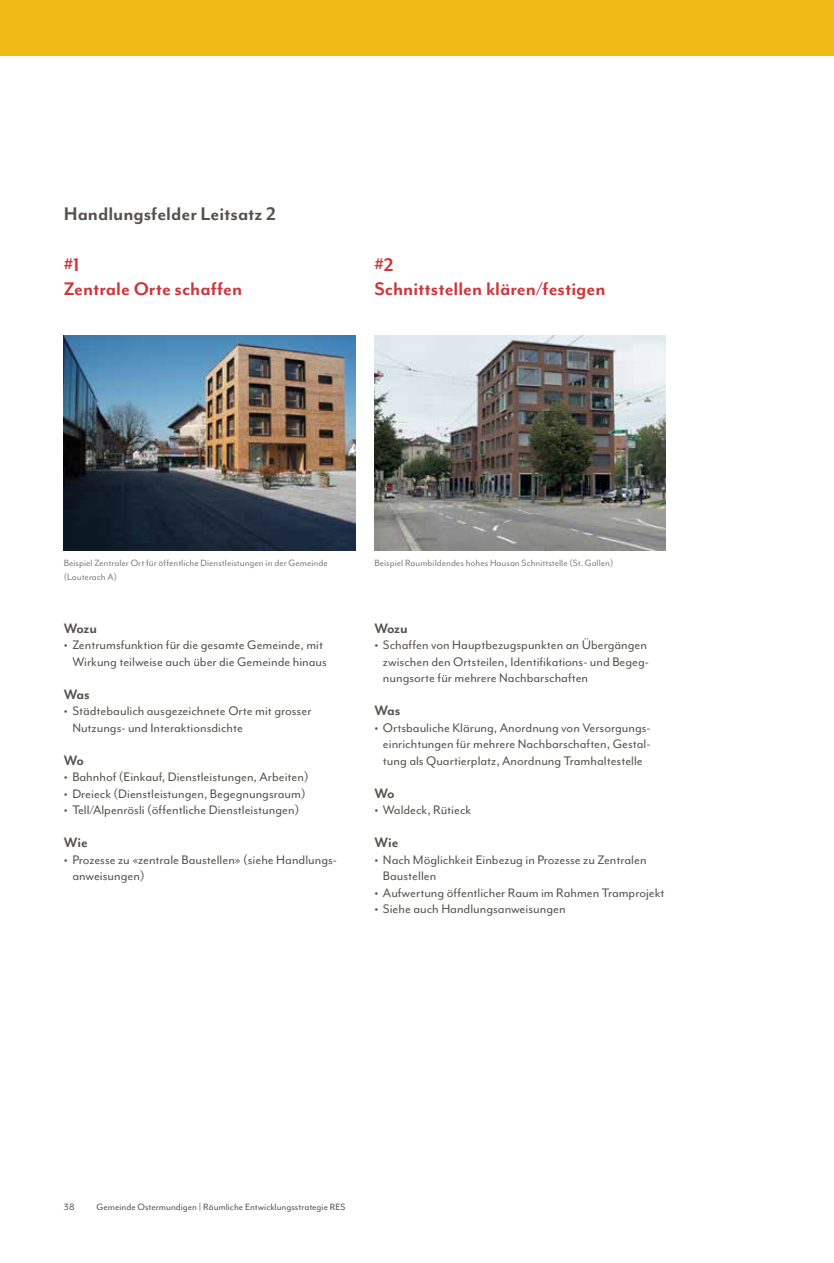
<style>
.page{position:relative;width:834px;height:1263px;background:#fff}
.page>*{position:absolute;margin:0;border:0;box-sizing:border-box;transform-origin:0 0}
.t1{font:700 21px/23.7px "Mr Eaves Mod OT";color:#ce363b}
.t2{font:700 21px "Mr Eaves Mod OT";color:#55524e}
.t3{font:700 15.75px "Mr Eaves Mod OT";letter-spacing:-.01em;color:#55524e}
.t4{font:14.25px/16.5px "Mr Eaves Mod OT";color:#55524e}
.t5{font:10.5px/13.5px "Mr Eaves Mod OT";color:#7f7c7a}
.t6{font:10.5px "Mr Eaves Mod OT";color:#55524e}
.s1{font-weight:700}
</style>
<div class="page">
<div style="left:0;top:0;width:833px;height:55px;background:#efb916"></div>
<img style="left:64px;top:336px;width:291px;height:214px">
<img style="left:374px;top:336px;width:291px;height:214px">
<h1 class="t2" style="left:64px;top:202px;width:214px">Handlungsfelder Leitsatz 2</h1>
<h1 class="t1" style="left:64px;top:253px;width:180px">#1<br>Zentrale Orte schaffen</h1>
<h1 class="t1" style="left:374px;top:253px;width:233px">#2<br>Schnittstellen klären/festigen</h1>
<p class="t5" style="left:64px;top:557px;width:265px">Beispiel Zentraler Ort für öffentliche Dienstleistungen in der Gemeinde (Lauterach A)</p>
<p class="t5" style="left:374px;top:557px;width:240px">Beispiel Raumbildendes hohes Hausan Schnittstelle (St.Gallen)</p>
<p class="t3" style="left:64px;top:619px;width:35px">Wozu</p>
<p class="t4" style="left:64px;top:637px;width:265px;text-align:center"><span class="s1">•</span> Zentrumsfunktion für die gesamte Gemeinde, mit<br>Wirkung teilweise auch über die Gemeinde hinaus</p>
<p class="t3" style="left:64px;top:685px;width:27px">Was</p>
<p class="t4" style="left:72px;top:703px;width:240px;text-indent:-9px"><span class="s1">•</span> Städtebaulich ausgezeichnete Orte mit grosser<br>Nutzungs- und Interaktionsdichte</p>
<p class="t3" style="left:64px;top:751px;width:22px">Wo</p>
<p class="t4" style="left:64px;top:769px;width:246px"><span class="s1">•</span> Bahnhof (Einkauf, Dienstleistungen, Arbeiten)</p>
<p class="t4" style="left:64px;top:785px;width:243px"><span class="s1">•</span> Dreieck (Dienstleistungen, Begegnungsraum)</p>
<p class="t4" style="left:64px;top:802px;width:237px"><span class="s1">•</span> Tell/Alpenrösli (öffentliche Dienstleistungen)</p>
<p class="t3" style="left:64px;top:834px;width:26px">Wie</p>
<p class="t4" style="left:72px;top:851px;width:265px;text-indent:-9px"><span class="s1">•</span> Prozesse zu «zentrale Baustellen» (siehe Handlungs&shy;anweisungen)</p>
<p class="t3" style="left:374px;top:619px;width:35px">Wozu</p>
<p class="t4" style="left:383px;top:637px;width:267px;text-indent:-9px"><span class="s1">•</span> Schaffen von Hauptbezugspunkten an Übergängen zwischen den Ortsteilen, Identifikations- und Begeg&shy;nungsorte für mehrere Nachbarschaften</p>
<p class="t3" style="left:374px;top:702px;width:27px">Was</p>
<p class="t4" style="left:374px;top:719px;width:277px;text-align:center"><span class="s1">•</span> Ortsbauliche Klärung, Anordnung von Versorgungs&shy;einrichtungen für mehrere Nachbarschaften, Gestal&shy;tung als Quartierplatz, Anordnung Tramhaltestelle</p>
<p class="t3" style="left:374px;top:784px;width:22px">Wo</p>
<p class="t4" style="left:374px;top:802px;width:98px"><span class="s1">•</span> Waldeck, Rütieck</p>
<p class="t3" style="left:374px;top:834px;width:26px">Wie</p>
<p class="t4" style="left:383px;top:851px;width:265px;text-indent:-9px"><span class="s1">•</span> Nach Möglichkeit Einbezug in Prozesse zu Zentralen<br>Baustellen</p>
<p class="t4" style="left:374px;top:884px;width:291px"><span class="s1">•</span> Aufwertung öffentlicher Raum im Rahmen Tramprojekt</p>
<p class="t4" style="left:374px;top:901px;width:193px"><span class="s1">•</span> Siehe auch Handlungsanweisungen</p>
<p class="t6" style="left:64px;top:1201px;width:12px">38</p>
<p class="t6" style="left:96px;top:1201px;width:250px">Gemeinde Ostermundigen | Räumliche Entwicklungsstrategie RES</p>
</div>
